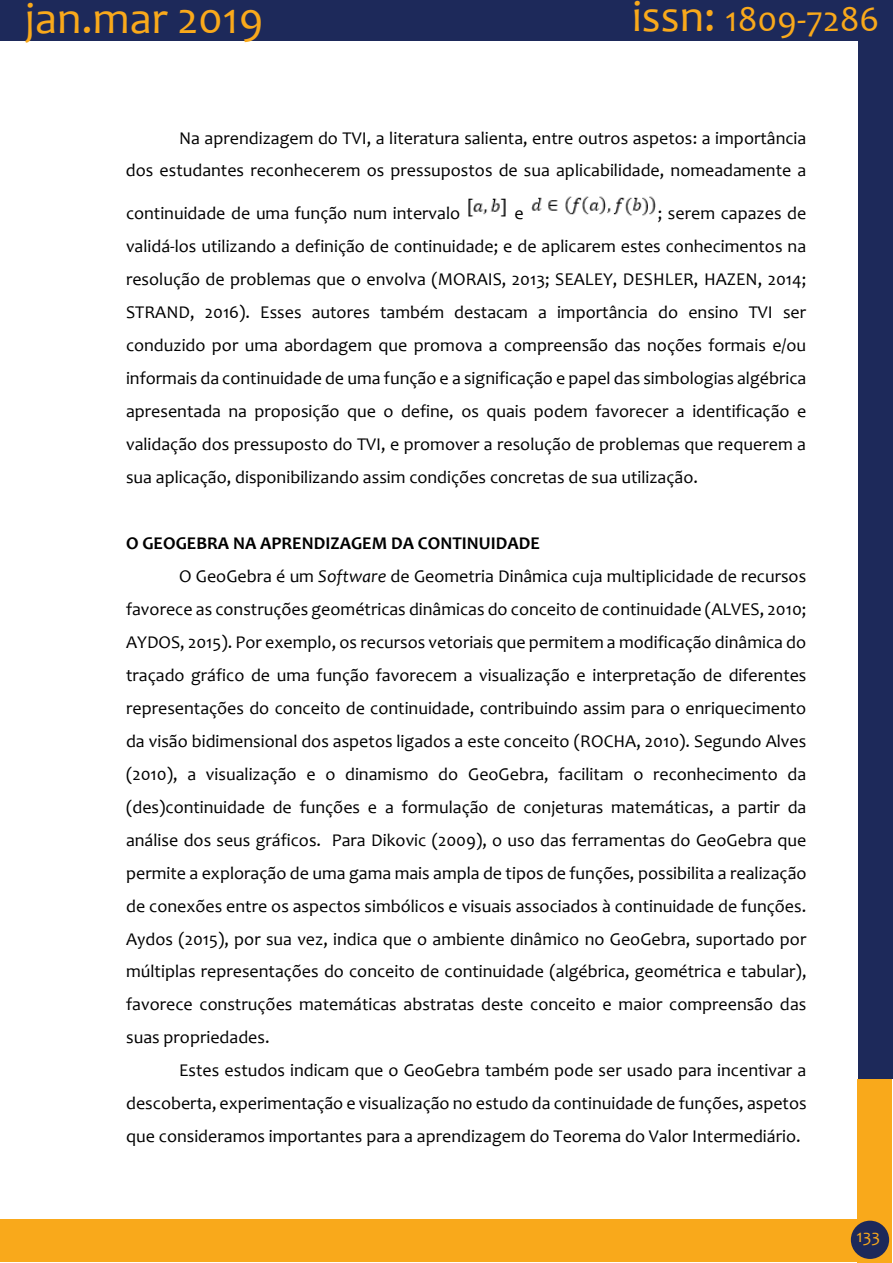
<style>
.page{position:relative;width:893px;height:1263px;background:#fff}
.page>*{position:absolute;margin:0;border:0;box-sizing:border-box;transform-origin:0 0}
.t1{font:45px "Candara";color:#f9a91b}
.t2{font:36px "Candara";color:#f9a91b}
.t3{font:18px/33px "Candara";color:#000;text-align:right}
.t4{font:700 18px "Candara";color:#000}
.t5{font:18px "Candara";color:#f9a91b}
.s1{font-size:45px}
.s2{font-style:italic}
</style>
<div class="page">
<div style="left:858px;top:0;width:34px;height:1079px;background:#1d295a"></div>
<div style="left:0;top:0;width:890px;height:41px;background:#1d295a"></div>
<div style="left:857px;top:1079px;width:34px;height:184px;background:#f9a91b"></div>
<div style="left:0;top:1219px;width:860px;height:43px;background:#f9a91b"></div>
<div style="left:851px;top:1221px;width:38px;height:38px;background:#1d295a;border-radius:50%"></div>
<img style="left:468px;top:198px;width:38px;height:19px">
<img style="left:531px;top:196px;width:125px;height:20px">
<h1 class="t1" style="left:25px;top:-9px;width:240px">jan.mar 2019</h1>
<h2 class="t2" style="left:632px;top:-3px;width:249px"><span class="s1">issn:</span> 1809-7286</h2>
<p class="t3" style="left:126px;top:121px;width:682px">Na aprendizagem do TVI, a literatura salienta, entre outros aspetos: a importância<br>dos estudantes reconhecerem os pressupostos de sua aplicabilidade, nomeadamente a</p>
<p class="t3" style="left:126px;top:197px;width:336px">continuidade de uma função num intervalo</p>
<p class="t3" style="left:514px;top:197px;width:11px">e</p>
<p class="t3" style="left:126px;top:197px;width:682px;text-align:justify;text-indent:532px">; serem capazes de validá-los utilizando a definição de continuidade; e de aplicarem estes conhecimentos na resolução de problemas que o envolva (MORAIS, 2013; SEALEY, DESHLER, HAZEN, 2014; STRAND, 2016). Esses autores também destacam a importância do ensino TVI ser conduzido por uma abordagem que promova a compreensão das noções formais e/ou informais da continuidade de uma função e a significação e papel das simbologias algébrica apresentada na proposição que o define, os quais podem favorecer a identificação e validação dos pressuposto do TVI, e promover a resolução de problemas que requerem a sua aplicação, disponibilizando assim condições concretas de sua utilização.</p>
<p class="t4" style="left:126px;top:532px;width:415px">O GEOGEBRA NA APRENDIZAGEM DA CONTINUIDADE</p>
<p class="t3" style="left:179px;top:559px;width:629px">O GeoGebra é um <span class="s2">Software</span> de Geometria Dinâmica cuja multiplicidade de recursos</p>
<p class="t3" style="left:126px;top:592px;width:682px">favorece as construções geométricas dinâmicas do conceito de continuidade (ALVES, 2010;</p>
<p class="t3" style="left:126px;top:625px;width:682px">AYDOS, 2015). Por exemplo, os recursos vetoriais que permitem a modificação dinâmica do</p>
<p class="t3" style="left:126px;top:658px;width:682px">traçado gráfico de uma função favorecem a visualização e interpretação de diferentes</p>
<p class="t3" style="left:126px;top:691px;width:682px">representações do conceito de continuidade, contribuindo assim para o enriquecimento</p>
<p class="t3" style="left:126px;top:724px;width:682px">da visão bidimensional dos aspetos ligados a este conceito (ROCHA, 2010). Segundo Alves</p>
<p class="t3" style="left:126px;top:757px;width:682px">(2010), a visualização e o dinamismo do GeoGebra, facilitam o reconhecimento da</p>
<p class="t3" style="left:126px;top:790px;width:682px">(des)continuidade de funções e a formulação de conjeturas matemáticas, a partir da</p>
<p class="t3" style="left:126px;top:823px;width:682px">análise dos seus gráficos. Para Dikovic (2009), o uso das ferramentas do GeoGebra que</p>
<p class="t3" style="left:126px;top:856px;width:682px">permite a exploração de uma gama mais ampla de tipos de funções, possibilita a realização</p>
<p class="t3" style="left:126px;top:889px;width:682px">de conexões entre os aspectos simbólicos e visuais associados à continuidade de funções.</p>
<p class="t3" style="left:126px;top:922px;width:682px">Aydos (2015), por sua vez, indica que o ambiente dinâmico no GeoGebra, suportado por</p>
<p class="t3" style="left:126px;top:955px;width:682px">múltiplas representações do conceito de continuidade (algébrica, geométrica e tabular),</p>
<p class="t3" style="left:126px;top:988px;width:682px">favorece construções matemáticas abstratas deste conceito e maior compreensão das</p>
<p class="t3" style="left:126px;top:1021px;width:145px">suas propriedades.</p>
<p class="t3" style="left:179px;top:1054px;width:629px">Estes estudos indicam que o GeoGebra também pode ser usado para incentivar a</p>
<p class="t3" style="left:126px;top:1087px;width:682px">descoberta, experimentação e visualização no estudo da continuidade de funções, aspetos</p>
<p class="t3" style="left:126px;top:1120px;width:676px">que consideramos importantes para a aprendizagem do Teorema do Valor Intermediário.</p>
<p class="t5" style="left:856px;top:1224px;width:25px">133</p>
</div>
